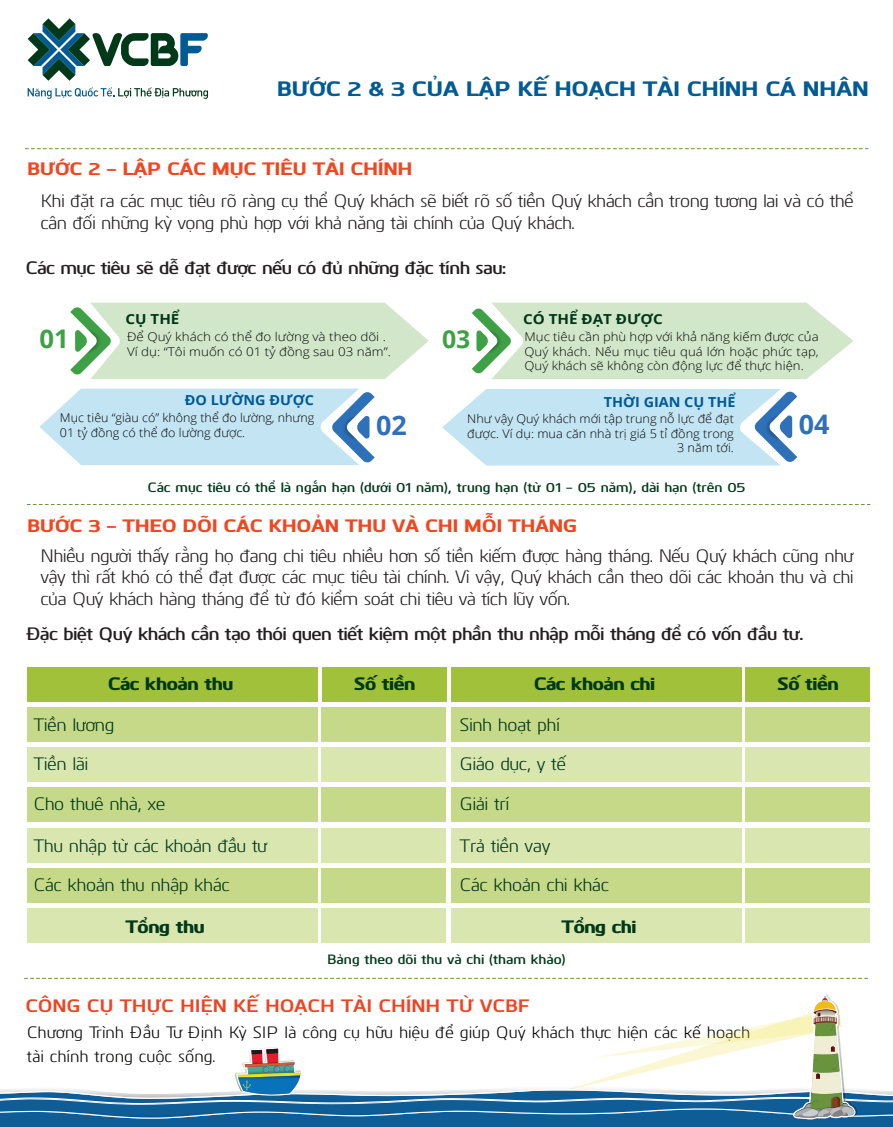
<style>
.page{position:relative;width:893px;height:1127px;background:#fff}
.page>*{position:absolute;margin:0;border:0;box-sizing:border-box;transform-origin:0 0}
.t1{font:700 26.85px "Open Sans";color:#2e71b9}
.t2{font:700 25.65px "Open Sans";color:#3fa146}
.t3{font:700 24.75px "Open Sans";color:#3fa146}
.t4{font:800 20.85px "Kuro";letter-spacing:-.02em;color:#005b94}
.t5{font:18px/21.6px "Kuro";letter-spacing:-.03em;color:#231f20}
.t6{font:18px/39px "Kuro";letter-spacing:-.02em;color:#00381a}
.t7{font:600 18px "Kuro";letter-spacing:-.03em;color:#231f20}
.t8{font:800 18px "Kuro";letter-spacing:-.02em;color:#ef4722}
.t9{font:800 18px "Kuro";letter-spacing:-.02em;color:#00381a}
.t10{font:700 18px "Kuro";letter-spacing:-.01em;color:#ef4423}
.t11{font:16.5px/24px "Kuro";color:#040503}
.t12{font:700 13.8px "Open Sans";color:#005b94;scale:1.04 1}
.t13{font:700 13.8px "Open Sans";color:#00381a;scale:1.1 1}
.t14{font:600 13.5px "Kuro";color:#00381a}
.t15{font:300 12px/14.4px "Open Sans";color:#040503;text-align:justify;scale:1.1 1}
.t16{font:300 12px/14.4px "Open Sans";color:#040503;text-align:right;scale:1.06 1}
.t17{font:300 12px/14.4px "Open Sans";color:#040503;scale:1.12 1}
.t18{font:300 12px/14.4px "Open Sans";color:#040503;scale:1.04 1}
</style>
<div class="page">
<svg style="left:28px;top:87px;width:180px;height:12px"></svg>
<svg style="left:28px;top:18px;width:180px;height:63px"></svg>
<svg style="left:25px;top:148px;width:843px;height:1px"></svg>
<svg style="left:25px;top:978px;width:843px;height:1px"></svg>
<svg style="left:27px;top:504px;width:843px;height:1px"></svg>
<svg style="left:0;top:994px;width:893px;height:133px"></svg>
<svg style="left:70px;top:303px;width:359px;height:76px;background:#d2e7cb"></svg>
<svg style="left:39px;top:389px;width:336px;height:76px;background:#c2e1f1"></svg>
<svg style="left:472px;top:303px;width:381px;height:76px;background:#d2e7cb"></svg>
<svg style="left:442px;top:389px;width:355px;height:76px;background:#c2e1f1"></svg>
<div style="left:27px;top:707px;width:291px;height:35px;background:#c6d988"></div>
<div style="left:322px;top:707px;width:124px;height:35px;background:#c6d988"></div>
<div style="left:27px;top:747px;width:291px;height:34px;background:#d9e6b0"></div>
<div style="left:322px;top:747px;width:124px;height:34px;background:#d9e6b0"></div>
<div style="left:27px;top:787px;width:291px;height:34px;background:#c6d988"></div>
<div style="left:322px;top:787px;width:124px;height:34px;background:#c6d988"></div>
<div style="left:27px;top:828px;width:291px;height:34px;background:#d9e6b0"></div>
<div style="left:322px;top:828px;width:124px;height:34px;background:#d9e6b0"></div>
<div style="left:27px;top:868px;width:291px;height:34px;background:#c6d988"></div>
<div style="left:322px;top:868px;width:124px;height:34px;background:#c6d988"></div>
<div style="left:27px;top:909px;width:291px;height:34px;background:#d9e6b0"></div>
<div style="left:322px;top:909px;width:124px;height:34px;background:#d9e6b0"></div>
<div style="left:27px;top:668px;width:291px;height:34px;background:#a1c13a"></div>
<div style="left:322px;top:668px;width:125px;height:34px;background:#a1c13a"></div>
<div style="left:451px;top:668px;width:290px;height:34px;background:#a1c13a"></div>
<div style="left:745px;top:668px;width:125px;height:34px;background:#a1c13a"></div>
<div style="left:451px;top:707px;width:291px;height:35px;background:#c6d988"></div>
<div style="left:745px;top:707px;width:125px;height:35px;background:#c6d988"></div>
<div style="left:451px;top:747px;width:291px;height:34px;background:#d9e6b0"></div>
<div style="left:745px;top:747px;width:125px;height:34px;background:#d9e6b0"></div>
<div style="left:451px;top:787px;width:291px;height:34px;background:#c6d988"></div>
<div style="left:745px;top:787px;width:125px;height:34px;background:#c6d988"></div>
<div style="left:451px;top:828px;width:291px;height:34px;background:#d9e6b0"></div>
<div style="left:745px;top:828px;width:125px;height:34px;background:#d9e6b0"></div>
<div style="left:451px;top:868px;width:291px;height:34px;background:#c6d988"></div>
<div style="left:745px;top:868px;width:125px;height:34px;background:#c6d988"></div>
<div style="left:451px;top:909px;width:291px;height:34px;background:#d9e6b0"></div>
<div style="left:745px;top:909px;width:125px;height:34px;background:#d9e6b0"></div>
<p class="t4" style="left:277px;top:73px;width:593px">BƯỚC 2 &amp; 3 CỦA LẬP KẾ HOẠCH TÀI CHÍNH CÁ NHÂN</p>
<p class="t8" style="left:27px;top:156px;width:387px">BƯỚC 2 - LẬP CÁC MỤC TIÊU TÀI CHÍNH</p>
<p class="t5" style="left:40px;top:189px;width:815px">Khi đặt ra các mục tiêu rõ ràng cụ thể Quý khách sẽ biết rõ số tiền Quý khách cần trong tương lai và có thể cân đối những kỳ vọng phù hợp với khả năng tài chính của Quý khách.</p>
<p class="t7" style="left:25px;top:254px;width:482px">Các mục tiêu sẽ dễ đạt được nếu có đủ những đặc tính sau:</p>
<h2 class="t2" style="left:39px;top:321px;width:31px">01</h2>
<p class="t13" style="left:126px;top:309px;width:51px">CỤ THỂ</p>
<p class="t17" style="left:127px;top:329px;width:237px">Để Quý khách có thể đo lường và theo dõi .<br>Ví dụ: “Tôi muốn có 01 tỷ đồng sau 03 năm”.</p>
<h3 class="t3" style="left:442px;top:321px;width:30px">03</h3>
<p class="t13" style="left:523px;top:309px;width:128px">CÓ THỂ ĐẠT ĐƯỢC</p>
<p class="t15" style="left:525px;top:329px;width:269px">Mục tiêu cần phù hợp với khả năng kiếm được của Quý khách. Nếu mục tiêu quá lớn hoặc phức tạp, Quý khách sẽ không còn động lực để thực hiện.</p>
<p class="t12" style="left:604px;top:392px;width:128px">THỜI GIAN CỤ THỂ</p>
<p class="t16" style="left:467px;top:412px;width:253px">Như vậy Quý khách mới tập trung nỗ lực để đạt được. Ví dụ: mua căn nhà trị giá 5 tỉ đồng trong<br>3 năm tới.</p>
<p class="t14" style="left:148px;top:478px;width:599px">Các mục tiêu có thể là ngắn hạn (dưới 01 năm), trung hạn (từ 01 - 05 năm), dài hạn (trên 05</p>
<p class="t12" style="left:185px;top:390px;width:126px">ĐO LƯỜNG ĐƯỢC</p>
<p class="t18" style="left:60px;top:410px;width:246px">Mục tiêu “giàu có” không thể đo lường, nhưng<br>01 tỷ đồng có thể đo lường được.</p>
<h1 class="t1" style="left:376px;top:406px;width:32px">02</h1>
<p class="t8" style="left:27px;top:512px;width:552px">BƯỚC 3 - THEO DÕI CÁC KHOẢN THU VÀ CHI MỖI THÁNG</p>
<h1 class="t1" style="left:799px;top:406px;width:32px">04</h1>
<p class="t5" style="left:40px;top:543px;width:815px;text-align:justify">Nhiều người thấy rằng họ đang chi tiêu nhiều hơn số tiền kiếm được hàng tháng. Nếu Quý khách cũng như vậy thì rất khó có thể đạt được các mục tiêu tài chính. Vì vậy, Quý khách cần theo dõi các khoản thu và chi của Quý khách hàng tháng để từ đó kiểm soát chi tiêu và tích lũy vốn.</p>
<p class="t7" style="left:26px;top:620px;width:779px">Đặc biệt Quý khách cần tạo thói quen tiết kiệm một phần thu nhập mỗi tháng để có vốn đầu tư.</p>
<p class="t9" style="left:108px;top:670px;width:127px">Các khoản thu</p>
<p class="t6" style="left:33px;top:703px;width:82px">Tiền lương</p>
<p class="t6" style="left:33px;top:743px;width:56px">Tiền lãi</p>
<p class="t6" style="left:33px;top:783px;width:133px">Cho thuê nhà, xe</p>
<p class="t6" style="left:33px;top:825px;width:235px">Thu nhập từ các khoản đầu tư<br>Các khoản thu nhập khác</p>
<p class="t9" style="left:354px;top:670px;width:63px">Số tiền</p>
<p class="t9" style="left:777px;top:670px;width:63px">Số tiền</p>
<p class="t9" style="left:534px;top:670px;width:123px">Các khoản chi</p>
<p class="t6" style="left:459px;top:703px;width:102px">Sinh hoạt phí</p>
<p class="t6" style="left:459px;top:743px;width:108px">Giáo dục, y tế</p>
<p class="t6" style="left:459px;top:783px;width:51px">Giải trí</p>
<p class="t6" style="left:459px;top:825px;width:151px">Trả tiền vay<br>Các khoản chi khác</p>
<p class="t9" style="left:125px;top:913px;width:81px">Tổng thu</p>
<p class="t9" style="left:561px;top:913px;width:77px">Tổng chi</p>
<p class="t14" style="left:327px;top:949px;width:240px">Bảng theo dõi thu và chi (tham khảo)</p>
<p class="t10" style="left:25px;top:992px;width:506px">CÔNG CỤ THỰC HIỆN KẾ HOẠCH TÀI CHÍNH TỪ VCBF</p>
<p class="t11" style="left:27px;top:1019px;width:725px">Chương Trình Đầu Tư Định Kỳ SIP là công cụ hữu hiệu để giúp Quý khách thực hiện các kế hoạch tài chính trong cuộc sống.</p>
</div>
